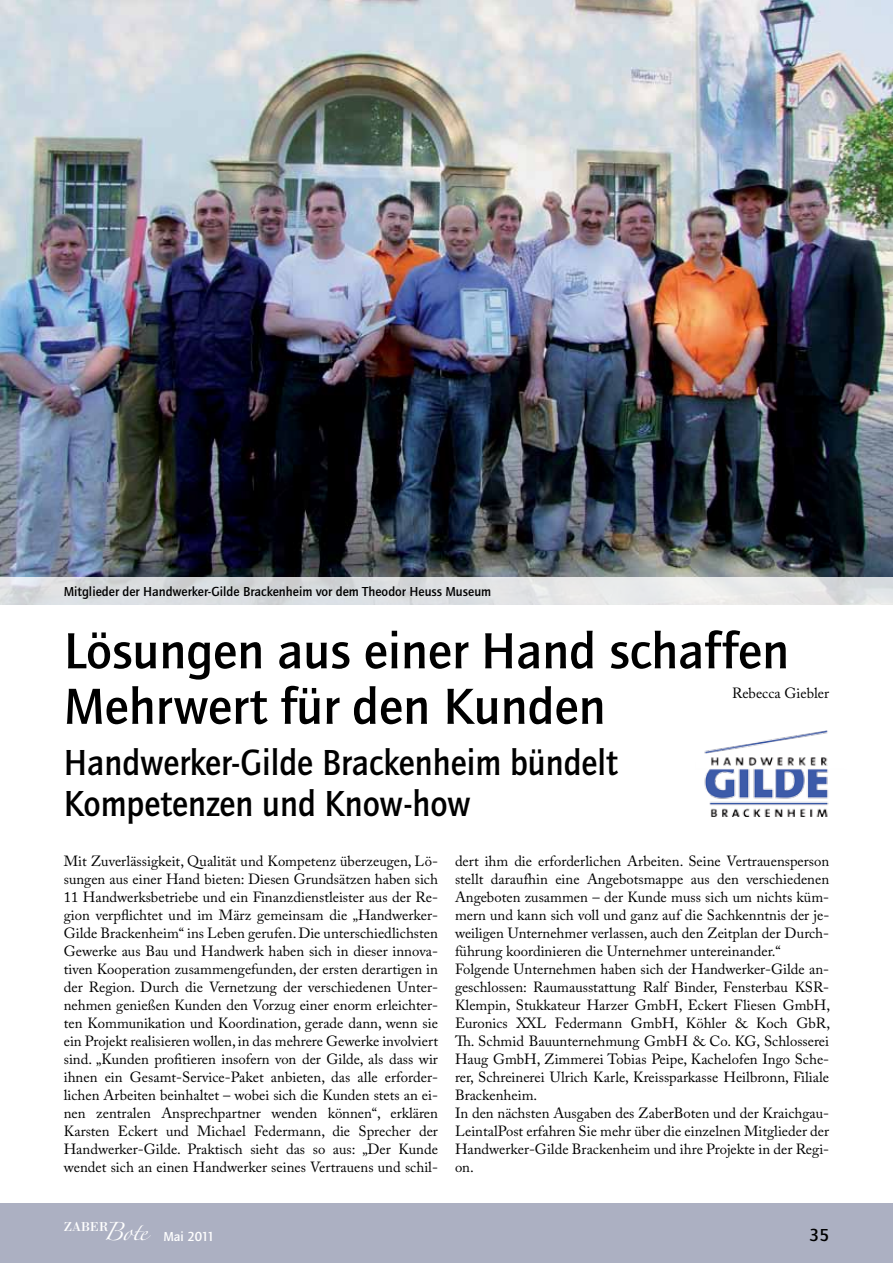
<style>
.page{position:relative;width:893px;height:1263px;background:#fff}
.page>*{position:absolute;margin:0;border:0;box-sizing:border-box;transform-origin:0 0}
.t1{font:500 52.5px/55.5px "Quay Sans";color:#000}
.t2{font:500 37.5px/40.5px "Quay Sans";color:#000;scale:.93 1}
.t3{font:500 18px "Quay Sans";color:#000}
.t4{font:14.7px/18px "Adobe Caslon Pro";color:#000;text-align:justify}
.t5{font:500 13.5px "Quay Sans";color:#000}
.t6{font:500 13.5px "Quay Sans";color:#fff}
.t7{font:13.35px "Bodoni";color:#fff}
.s1{font-family:"Zapfino Extra LTX One";font-weight:400;font-size:16.35px}
</style>
<div class="page">
<div style="left:0;top:1203px;width:893px;height:60px;background:#acb0c2"></div>
<img style="left:0;top:0;width:893px;height:577px">
<img style="left:704px;top:731px;width:125px;height:85px">
<svg style="left:0;top:577px;width:893px;height:28px;background:#dee0e2"></svg>
<hr style="left:0;top:731px;width:1px;height:532px;background:#143056">
<hr style="left:0;top:1220px;width:1px;height:43px;background:#002e56">
<p class="t5" style="left:64px;top:584px;width:429px">Mitglieder der Handwerker-Gilde Brackenheim vor dem Theodor Heuss Museum</p>
<h1 class="t1" style="left:64px;top:624px;width:727px">Lösungen aus einer Hand schaffen<br>Mehrwert für den Kunden</h1>
<h2 class="t2" style="left:64px;top:743px;width:597px">Handwerker-Gilde Brackenheim bündelt<br>Kompetenzen und Know-how</h2>
<p class="t4" style="left:732px;top:684px;width:99px">Rebecca Giebler</p>
<p class="t4" style="left:64px;top:852px;width:376px">Mit Zuverlässigkeit, Qualität und Kompetenz überzeugen, Lö&shy;sungen aus einer Hand bieten: Diesen Grundsätzen haben sich 11 Handwerksbetriebe und ein Finanzdienstleister aus der Re&shy;gion verpflichtet und im März gemeinsam die „Handwerker-Gilde Brackenheim“ ins Leben gerufen. Die unterschiedlichsten Gewerke aus Bau und Handwerk haben sich in dieser innova&shy;tiven Kooperation zusammengefunden, der ersten derartigen in der Region. Durch die Vernetzung der verschiedenen Unter&shy;nehmen genießen Kunden den Vorzug einer enorm erleichter&shy;ten Kommunikation und Koordination, gerade dann, wenn sie ein Projekt realisieren wollen, in das mehrere Gewerke involviert sind. „Kunden profitieren insofern von der Gilde, als dass wir ihnen ein Gesamt-Service-Paket anbieten, das alle erforder&shy;lichen Arbeiten beinhaltet – wobei sich die Kunden stets an ei&shy;nen zentralen Ansprechpartner wenden können“, erklären Karsten Eckert und Michael Federmann, die Sprecher der Handwerker-Gilde. Praktisch sieht das so aus: „Der Kunde wendet sich an einen Handwerker seines Vertrauens und schil-</p>
<p class="t4" style="left:455px;top:852px;width:377px;text-align:left">dert ihm die erforderlichen Arbeiten. Seine Vertrauensperson stellt daraufhin eine Angebotsmappe aus den verschiedenen Angeboten zusammen – der Kunde muss sich um nichts küm&shy;mern und kann sich voll und ganz auf die Sachkenntnis der je&shy;weiligen Unternehmer verlassen, auch den Zeitplan der Durch&shy;führung koordinieren die Unternehmer untereinander.“ Folgende Unternehmen haben sich der Handwerker-Gilde an&shy;geschlossen: Raumausstattung Ralf Binder, Fensterbau KSR-Klempin, Stukkateur Harzer GmbH, Eckert Fliesen GmbH, Euronics XXL Federmann GmbH, Köhler &amp; Koch GbR, Th. Schmid Bauunternehmung GmbH &amp; Co. KG, Schlosserei Haug GmbH, Zimmerei Tobias Peipe, Kachelofen Ingo Sche&shy;rer, Schreinerei Ulrich Karle, Kreissparkasse Heilbronn, Filiale Brackenheim.<br>In den nächsten Ausgaben des ZaberBoten und der Kraichgau-LeintalPost erfahren Sie mehr über die einzelnen Mitglieder der Handwerker-Gilde Brackenheim und ihre Projekte in der Regi&shy;on.</p>
<p class="t6" style="left:103px;top:1229px;width:113px"><span class="s1">Bote</span> Mai 2011</p>
<p class="t3" style="left:809px;top:1225px;width:21px">35</p>
<p class="t7" style="left:64px;top:1219px;width:46px">ZABER</p>
</div>
